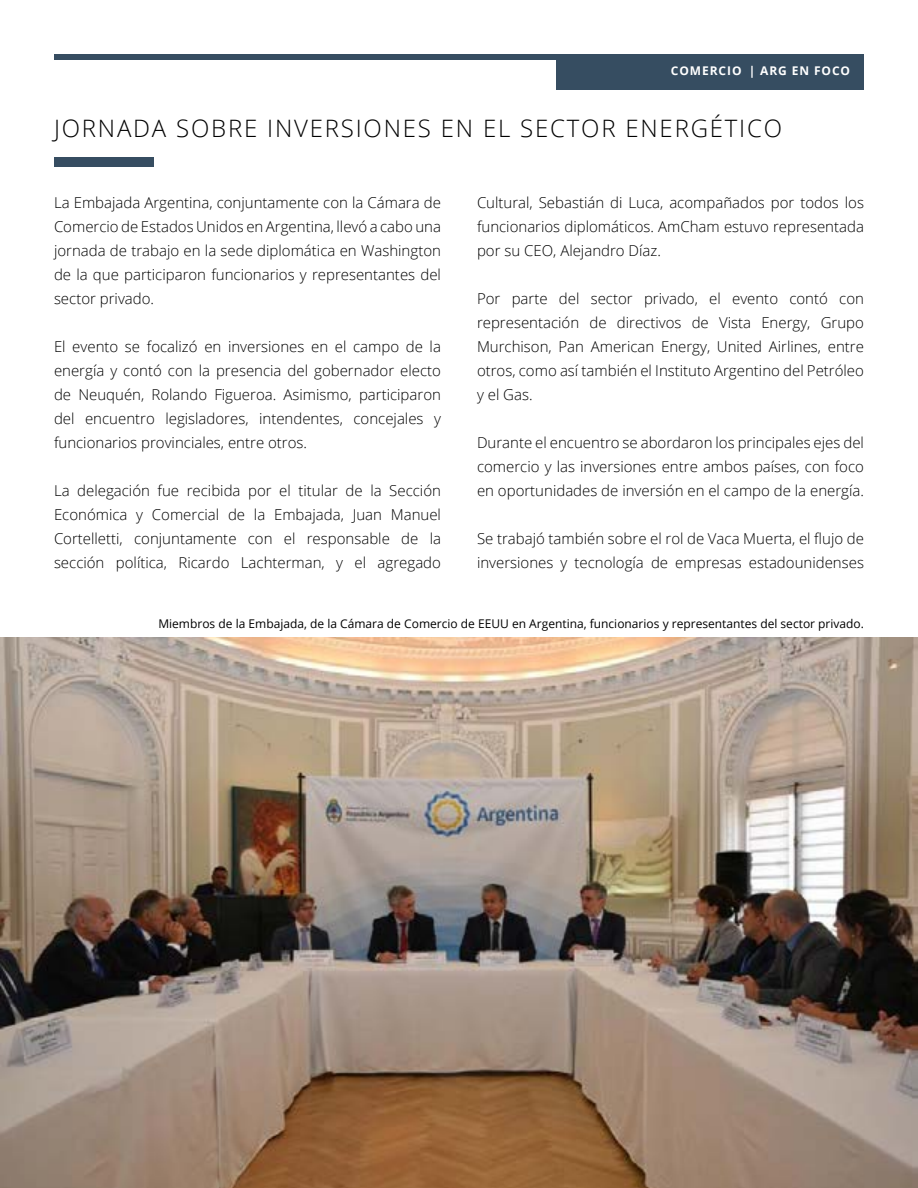
<style>
.page{position:relative;width:918px;height:1188px;background:#fff}
.page>*{position:absolute;margin:0;border:0;box-sizing:border-box;transform-origin:0 0}
.t1{font:300 24px "Open Sans";letter-spacing:.075em;color:#000}
.t2{font:300 15px/24px "Open Sans";color:#000;text-align:justify}
.t3{font:12px "Open Sans";color:#000}
.t4{font:700 12px "Open Sans";letter-spacing:.075em;color:#fff}
</style>
<div class="page">
<div style="left:54px;top:54px;width:810px;height:5px;background:#364d61"></div>
<div style="left:556px;top:54px;width:308px;height:36px;background:#364d61"></div>
<img style="left:0;top:637px;width:918px;height:551px">
<div style="left:54px;top:158px;width:100px;height:9px;background:#364d61"></div>
<p class="t4" style="left:671px;top:62px;width:40px">COMERC</p>
<p class="t4" style="left:727px;top:62px;width:125px">IO | ARG EN FOCO</p>
<h1 class="t1" style="left:54px;top:111px;width:730px">JORNADA SOBRE INVERSIONES EN EL SECTOR ENERGÉTICO</h1>
<p class="t2" style="left:54px;top:190px;width:389px">La Embajada Argentina, conjuntamente con la Cámara de Comercio de Estados Unidos en Argentina, llevó a cabo una jornada de trabajo en la sede diplomática en Washington de la que participaron funcionarios y representantes del sector privado.</p>
<p class="t2" style="left:54px;top:334px;width:389px">El evento se focalizó en inversiones en el campo de la energía y contó con la presencia del gobernador electo de Neuquén, Rolando Figueroa. Asimismo, participaron del encuentro legisladores, intendentes, concejales y funcionarios provinciales, entre otros.</p>
<p class="t2" style="left:54px;top:478px;width:389px">La delegación fue recibida por el titular de la Sección Económica y Comercial de la Embajada, Juan Manuel Cortelletti, conjuntamente con el responsable de la sección política, Ricardo Lachterman, y el agregado</p>
<p class="t2" style="left:477px;top:190px;width:389px">Cultural, Sebastián di Luca, acompañados por todos los funcionarios diplomáticos. AmCham estuvo representada por su CEO, Alejandro Díaz.</p>
<p class="t2" style="left:477px;top:286px;width:389px">Por parte del sector privado, el evento contó con representación de directivos de Vista Energy, Grupo Murchison, Pan American Energy, United Airlines, entre otros, como así también el Instituto Argentino del Petróleo y el Gas.</p>
<p class="t2" style="left:477px;top:430px;width:389px">Durante el encuentro se abordaron los principales ejes del comercio y las inversiones entre ambos países, con foco en oportunidades de inversión en el campo de la energía.</p>
<p class="t2" style="left:477px;top:526px;width:389px">Se trabajó también sobre el rol de Vaca Muerta, el flujo de inversiones y tecnología de empresas estadounidenses</p>
<p class="t3" style="left:158px;top:616px;width:707px">Miembros de la Embajada, de la Cámara de Comercio de EEUU en Argentina, funcionarios y representantes del sector privado.</p>
</div>
